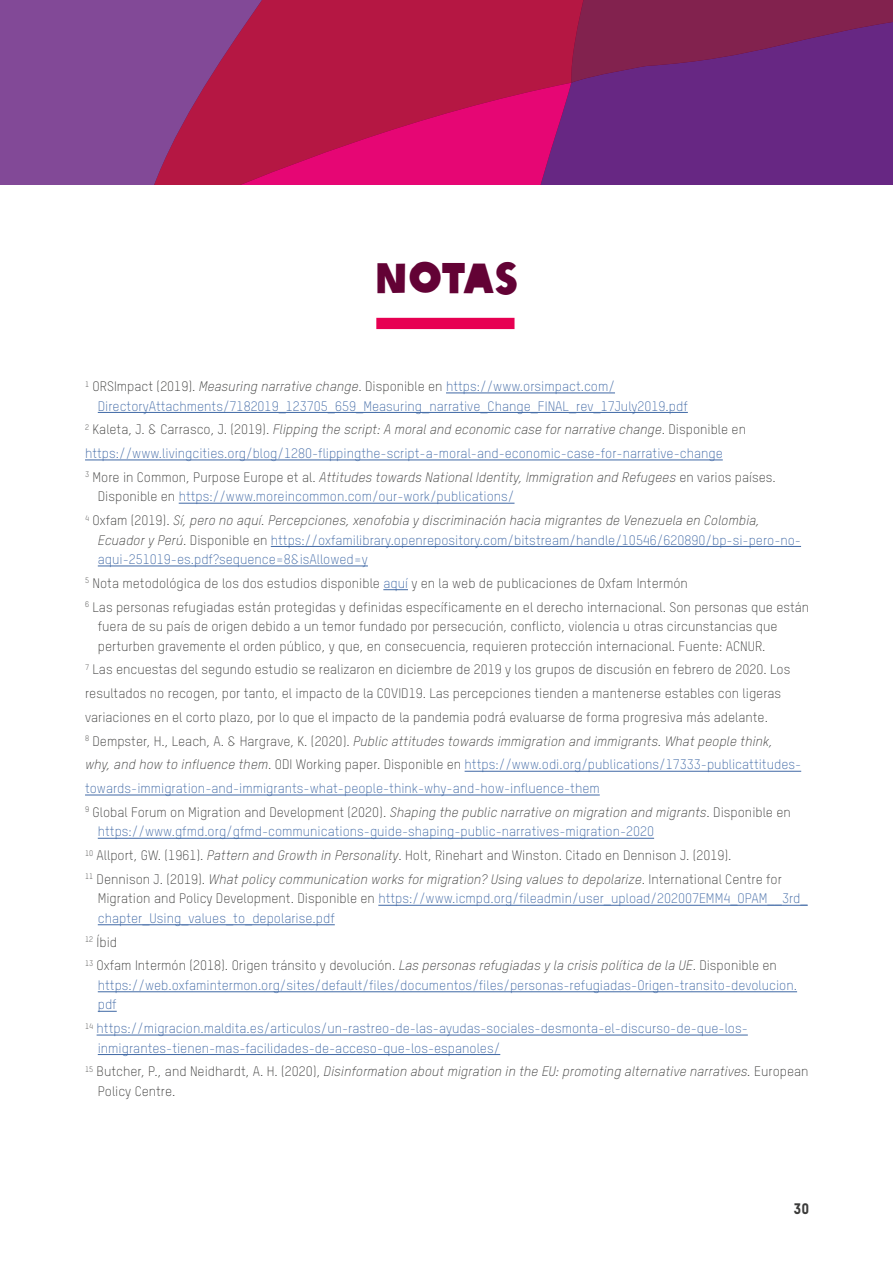
<style>
.page{position:relative;width:893px;height:1263px;background:#fff}
.page>*{position:absolute;margin:0;border:0;box-sizing:border-box;transform-origin:0 0}
.t1{font:42px "Oxfam Global Headline";letter-spacing:-.005em;color:#630235}
.t2{font:15px "Oxfam TSTARPRO Headline";color:#3c3c3b}
.t3{font:300 13.5px/23.7px "Oxfam TSTARPRO";color:#3c3c3b}
.t4{font:300 13.5px/19.5px "Oxfam TSTARPRO";color:#3f68a5}
.t5{font:italic 300 13.5px/23.7px "Oxfam TSTARPRO";color:#3c3c3b}
.s1{color:#3c3c3b}
.s2{font-style:italic;color:#3c3c3b}
.s3{font-style:normal}
.s4{font-style:normal;color:#3f68a5}
.s5{color:#3f68a5}
.s6{font-style:italic}
</style>
<div class="page">
<div style="left:376px;top:318px;width:138px;height:11px;background:#e70052"></div>
<hr style="left:446px;top:393px;width:169px;height:1px;background:#3f68a5">
<hr style="left:98px;top:412px;width:590px;height:1px;background:#3f68a5">
<hr style="left:85px;top:460px;width:638px;height:1px;background:#3f68a5">
<hr style="left:179px;top:503px;width:335px;height:1px;background:#3f68a5">
<hr style="left:271px;top:546px;width:530px;height:1px;background:#3f68a5">
<hr style="left:98px;top:566px;width:270px;height:1px;background:#3f68a5">
<svg style="left:383px;top:589px;width:25px;height:1px"></svg>
<hr style="left:465px;top:771px;width:336px;height:1px;background:#3f68a5">
<hr style="left:85px;top:795px;width:515px;height:1px;background:#3f68a5">
<hr style="left:98px;top:838px;width:556px;height:1px;background:#3f68a5">
<hr style="left:378px;top:905px;width:430px;height:1px;background:#3f68a5">
<hr style="left:98px;top:924px;width:237px;height:1px;background:#3f68a5">
<hr style="left:98px;top:991px;width:699px;height:1px;background:#3f68a5">
<svg style="left:98px;top:1011px;width:19px;height:1px"></svg>
<hr style="left:97px;top:1035px;width:651px;height:1px;background:#3f68a5">
<hr style="left:98px;top:1054px;width:402px;height:1px;background:#3f68a5">
<div style="left:602px;top:83px;width:291px;height:102px;background:#672783"></div>
<svg style="left:368px;top:0;width:234px;height:185px;background:#a8194d"></svg>
<svg style="left:0;top:0;width:368px;height:185px;background:#8f3b81"></svg>
<svg style="left:117px;top:83px;width:454px;height:102px;background:#bd1762"></svg>
<svg style="left:570px;top:0;width:323px;height:83px;background:#792360"></svg>
<h1 class="t1" style="left:375px;top:241px;width:144px">NOTAS</h1>
<p class="t4" style="left:98px;top:376px;width:592px;text-indent:-13px"><sup>1</sup> <span class="s1">ORSImpact (2019).</span> <span class="s2">Measuring narrative change</span><span class="s1">. Disponible en</span> https://www.orsimpact.com/<br>DirectoryAttachments/7182019_123705_659_Measuring_narrative_Change_FINAL_rev_17July2019.pdf</p>
<p class="t5" style="left:85px;top:418px;width:692px"><sup>2</sup> <span class="s3">Kaleta, J. &amp; Carrasco, J. (2019).</span> Flipping the script: A moral and economic case for narrative change<span class="s3">. Disponible en </span><span class="s4">https://www.livingcities.org/blog/1280-flippingthe-script-a-moral-and-economic-case-for-narrative-change<br></span><sup>3</sup> <span class="s3">More in Common, Purpose Europe et al.</span> Attitudes towards National Identity, Immigration and Refugees <span class="s3">en varios países.</span></p>
<p class="t5" style="left:85px;top:485px;width:676px;text-indent:13px"><span class="s3">Disponible en</span> <span class="s4">https://www.moreincommon.com/our-work/publications/<br></span><sup>4</sup> <span class="s3">Oxfam (2019).</span> Sí, pero no aquí. Percepciones, xenofobia y discriminación hacia migrantes de Venezuela en Colombia,</p>
<p class="t4" style="left:98px;top:530px;width:705px"><span class="s2">Ecuador y Perú</span><span class="s1">. Disponible en</span> https://oxfamilibrary.openrepository.com/bitstream/handle/10546/620890/bp-si-pero-no&shy;aqui-251019-es.pdf?sequence=8&amp;isAllowed=y</p>
<p class="t3" style="left:85px;top:571px;width:726px"><sup>5</sup> Nota metodológica de los dos estudios disponible <span class="s5">aquí</span> y en la web de publicaciones de Oxfam Intermón<br><sup>6</sup> Las personas refugiadas están protegidas y definidas específicamente en el derecho internacional. Son personas que están</p>
<p class="t3" style="left:98px;top:616px;width:681px;line-height:19.5px">fuera de su país de origen debido a un temor fundado por persecución, conflicto, violencia u otras circunstancias que perturben gravemente el orden público, y que, en consecuencia, requieren protección internacional. Fuente: ACNUR.</p>
<p class="t3" style="left:85px;top:658px;width:718px"><sup>7</sup> Las encuestas del segundo estudio se realizaron en diciembre de 2019 y los grupos de discusión en febrero de 2020. Los resultados no recogen, por tanto, el impacto de la COVID19. Las percepciones tienden a mantenerse estables con ligeras variaciones en el corto plazo, por lo que el impacto de la pandemia podrá evaluarse de forma progresiva más adelante.<br><sup>8</sup> Dempster, H., Leach, A. &amp; Hargrave, K. (2020). <span class="s6">Public attitudes towards immigration and immigrants. What people think, why, and how to influence them</span>. ODI Working paper. Disponible en <span class="s5">https://www.odi.org/publications/17333-publicattitudes&shy;towards-immigration-and-immigrants-what-people-think-why-and-how-influence-them<br></span><sup>9</sup> Global Forum on Migration and Development (2020). <span class="s6">Shaping the public narrative on migration and migrants</span>. Disponible en</p>
<p class="t3" style="left:85px;top:820px;width:698px;text-indent:13px"><span class="s5">https://www.gfmd.org/gfmd-communications-guide-shaping-public-narratives-migration-2020<br></span><sup>10</sup> Allport, GW. (1961). <span class="s6">Pattern and Growth in Personality</span>. Holt, Rinehart and Winston. Citado en Dennison J. (2019).<br><sup>11</sup> Dennison J. (2019). <span class="s6">What policy communication works for migration? Using values to depolarize</span>. International Centre for</p>
<p class="t4" style="left:98px;top:889px;width:711px"><span class="s1">Migration and Policy Development. Disponible en</span> https://www.icmpd.org/fileadmin/user_upload/202007EMM4_OPAM__3rd_ chapter_Using_values_to_depolarise.pdf</p>
<p class="t3" style="left:85px;top:930px;width:693px"><sup>12</sup> Íbid<br><sup>13</sup> Oxfam Intermón (2018). Origen tránsito y devolución. <span class="s6">Las personas refugiadas y la crisis política de la UE</span>. Disponible en</p>
<p class="t4" style="left:98px;top:975px;width:701px">https://web.oxfamintermon.org/sites/default/files/documentos/files/personas-refugiadas-Origen-transito-devolucion. pdf</p>
<p class="t4" style="left:98px;top:1018px;width:651px;text-indent:-13px"><sup>14</sup> https://migracion.maldita.es/articulos/un-rastreo-de-las-ayudas-sociales-desmonta-el-discurso-de-que-los&shy;inmigrantes-tienen-mas-facilidades-de-acceso-que-los-espanoles/</p>
<p class="t5" style="left:98px;top:1062px;width:712px;line-height:19.5px;text-indent:-13px"><sup>15</sup> <span class="s3">Butcher, P., and Neidhardt, A. H. (2020),</span> Disinformation about migration in the EU: promoting alternative narratives. <span class="s3">European<br>Policy Centre.</span></p>
<p class="t2" style="left:793px;top:1199px;width:17px">30</p>
</div>
